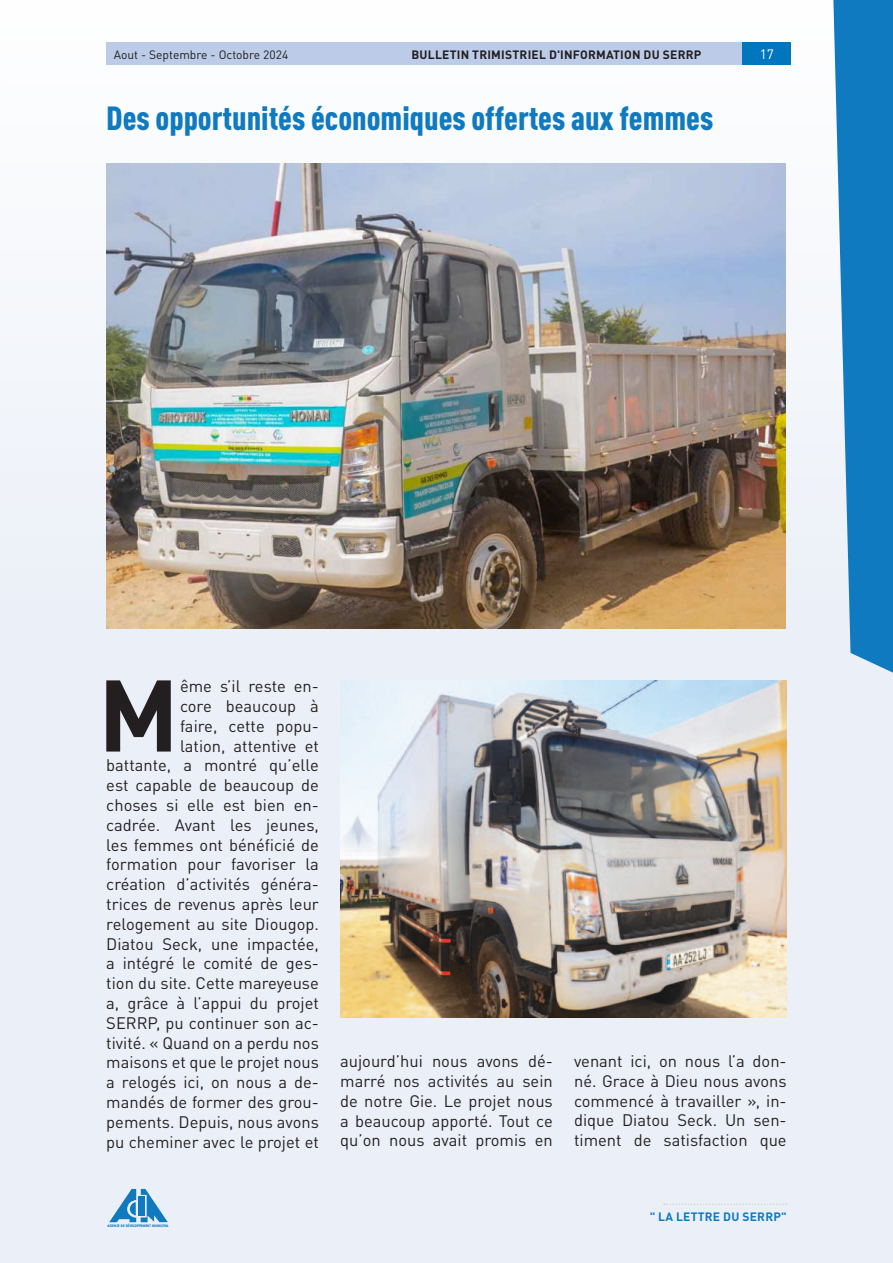
<style>
.page{position:relative;width:893px;height:1263px;background:#fff}
.page>*{position:absolute;margin:0;border:0;box-sizing:border-box;transform-origin:0 0}
.t1{font:700 99.9px "DIN Pro";color:#231f20}
.t2{font:900 condensed 33px "DIN Pro";color:#107ac0}
.t3{font:16.5px/19.8px "DIN Pro";color:#231f20;text-align:justify}
.t4{font:13.5px "DIN Pro";color:#fff}
.t5{font:700 12px "DIN Pro";letter-spacing:.02em;color:#231f20}
.t6{font:12px "DIN Pro";color:#231f20}
.t7{font:700 12px "DIN Pro";letter-spacing:.02em;color:#107ac0}
.t8{font:700 3.3px "Futura";letter-spacing:.02em;color:#107ac0;scale:.83 1}
</style>
<div class="page">
<div style="left:0;top:0;width:893px;height:1263px;background:linear-gradient(to bottom,#f9fafc,#e6ecf6)"></div>
<div style="left:167px;top:43px;width:624px;height:22px;background:#0076bf"></div>
<div style="left:106px;top:43px;width:635px;height:22px;background:#bbcbe8"></div>
<svg style="left:653px;top:1203px;width:134px;height:6px"></svg>
<svg style="left:827px;top:0;width:66px;height:703px;fill:#107ac0"></svg>
<svg style="left:109px;top:1189px;width:59px;height:33px;background:#84b8dd"></svg>
<img style="left:341px;top:680px;width:446px;height:337px">
<img style="left:106px;top:164px;width:679px;height:464px">
<p class="t6" style="left:114px;top:48px;width:176px">Aout - Septembre - Octobre 2024</p>
<p class="t4" style="left:760px;top:46px;width:16px">17</p>
<p class="t5" style="left:411px;top:48px;width:291px">BULLETIN TRIMISTRIEL D'INFORMATION DU SERRP</p>
<h2 class="t2" style="left:106px;top:106px;width:609px">Des opportunités économiques offertes aux femmes</h2>
<p class="t3" style="left:106px;top:676px;width:214px;text-align:right">ême s’il reste en-<br>core beaucoup à<br>faire, cette popu-<br>lation, attentive et<br>battante, a montré qu’elle est capable de beaucoup de choses si elle est bien en&shy;cadrée. Avant les jeunes, les femmes ont béné昀椀cié de formation pour favoriser la création d’activités généra&shy;trices de revenus après leur relogement au site Diougop.<br>Diatou Seck, une impactée, a intégré le comité de ges&shy;tion du site. Cette mareyeuse a, grâce à l’appui du projet<br>SERRP, pu continuer son ac&shy;tivité. « Quand on a perdu nos maisons et que le projet nous a relogés ici, on nous a de&shy;mandés de former des grou&shy;pements. Depuis, nous avons pu cheminer avec le projet et</p>
<h1 class="t1" style="left:98px;top:659px;width:83px">M</h1>
<p class="t3" style="left:340px;top:1050px;width:214px">aujourd’hui nous avons dé&shy;marré nos activités au sein de notre Gie. Le projet nous a beaucoup apporté. Tout ce qu’on nous avait promis en</p>
<p class="t3" style="left:574px;top:1051px;width:214px">venant ici, on nous l’a don&shy;né. Grace à Dieu nous avons commencé à travailler », in&shy;dique Diatou Seck. Un sen&shy;timent de satisfaction que</p>
<p class="t8" style="left:108px;top:1223px;width:75px">AGENCE DE DÉVELOPPEMENT MUNICIPAL</p>
<p class="t7" style="left:650px;top:1209px;width:138px">" LA LETTRE DU SERRP"</p>
</div>
